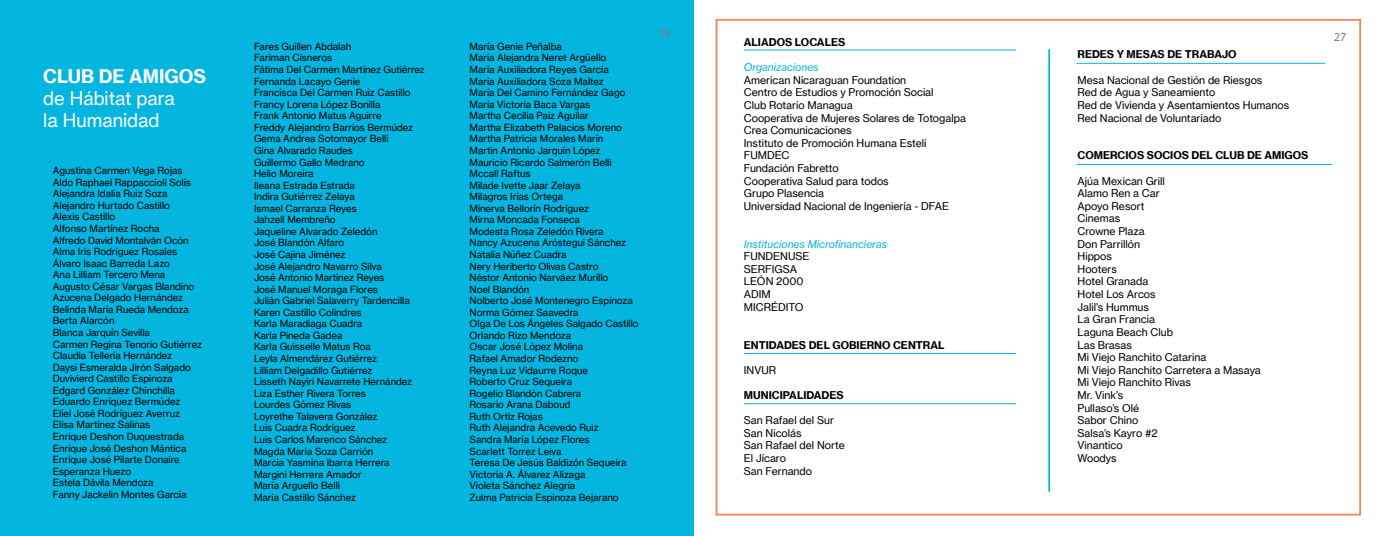
<style>
.page{position:relative;width:1386px;height:536px;background:#fff}
.page>*{position:absolute;margin:0;border:0;box-sizing:border-box;transform-origin:0 0}
.t1{font:18.38px/22.1px "N Haas Grotesk TX Pro 55 Rg";color:#fff}
.t2{font:18.38px "N Haas Grotesk TX Pro 75 Bd";color:#fff}
.t3{font:12.25px "Myriad Pro";color:#787c83}
.t4{font:10.5px/12.6px "N Haas Grotesk TX Pro 55 Rg";color:#000}
.t5{font:700 10.5px "N Haas Grotesk TX Pro";color:#000}
.t6{font:10.5px "N Haas Grotesk TX Pro 56 It";color:#04b5e0}
.t7{font:10.5px "N Haas Grotesk TX Pro 75 Bd";color:#000}
.t8{font:9.62px/11.5px "N Haas Grotesk TX Pro 55 Rg";color:#000}
</style>
<div class="page">
<div style="left:0;top:0;width:694px;height:536px;background:#04b5e0"></div>
<div style="left:23px;top:21px;width:171px;height:119px;background:#04b5e0"></div>
<div style="left:716px;top:19px;width:645px;height:496px;border:2px solid #ff7e57"></div>
<hr style="left:744px;top:50px;width:272px;height:1px;background:#04b5e0">
<hr style="left:744px;top:353px;width:272px;height:1px;background:#04b5e0">
<hr style="left:744px;top:403px;width:272px;height:1px;background:#04b5e0">
<hr style="left:1076px;top:63px;width:249px;height:1px;background:#04b5e0">
<hr style="left:1076px;top:164px;width:256px;height:1px;background:#04b5e0">
<hr style="left:1048px;top:49px;width:2px;height:442px;background:#04b5e0">
<h1 class="t2" style="left:43px;top:65px;width:164px">CLUB DE AMIGOS</h1>
<h1 class="t1" style="left:43px;top:87px;width:133px">de Hábitat para la Humanidad</h1>
<p class="t8" style="left:53px;top:165px;width:151px">Agustina Carmen Vega Rojas<br>Aldo Raphael Rappaccioli Solís<br>Alejandra Idalia Ruiz Soza<br>Alejandro Hurtado Castillo<br>Alexis Castillo<br>Alfonso Martínez Rocha<br>Alfredo David Montalván Ocón<br>Alma Iris Rodríguez Rosales<br>Álvaro Isaac Barreda Lazo<br>Ana Lilliam Tercero Mena<br>Augusto César Vargas Blandino<br>Azucena Delgado Hernández<br>Belinda María Rueda Mendoza<br>Berta Alarcón<br>Blanca Jarquín Sevilla<br>Carmen Regina Tenorio Gutiérrez<br>Claudia Tellería Hernández<br>Daysi Esmeralda Jirón Salgado<br>Duvivierd Castillo Espinoza<br>Edgard González Chinchilla<br>Eduardo Enríquez Bermúdez<br>Eliel José Rodríguez Averruz<br>Elisa Martínez Salinas<br>Enrique Deshon Duquestrada<br>Enrique José Deshon Mántica<br>Enrique José Pilarte Donaire<br>Esperanza Huezo<br>Estela Dávila Mendoza<br>Fanny Jackelin Montes García</p>
<p class="t8" style="left:254px;top:41px;width:172px">Fares Guillen Abdalah<br>Fariman Cisneros<br>Fátima Del Carmen Martínez Gutiérrez<br>Fernanda Lacayo Genie<br>Francisca Del Carmen Ruiz Castillo<br>Francy Lorena López Bonilla<br>Frank Antonio Matus Aguirre<br>Freddy Alejandro Barrios Bermúdez<br>Gema Andrea Sotomayor Belli<br>Gina Alvarado Raudes<br>Guillermo Gallo Medrano<br>Helio Moreira<br>Ileana Estrada Estrada<br>Indira Gutiérrez Zelaya<br>Ismael Carranza Reyes<br>Jahzell Membreño<br>Jaqueline Alvarado Zeledón<br>José Blandón Alfaro<br>José Cajina Jiménez<br>José Alejandro Navarro Silva<br>José Antonio Martínez Reyes<br>José Manuel Moraga Flores<br>Julián Gabriel Salaverry Tardencilla<br>Karen Castillo Colindres<br>Karla Maradiaga Cuadra<br>Karla Pineda Gadea<br>Karla Guisselle Matus Roa<br>Leyla Almendárez Gutiérrez<br>Lilliam Delgadillo Gutiérrez<br>Lisseth Nayiri Navarrete Hernández<br>Liza Esther Rivera Torres<br>Lourdes Gómez Rivas<br>Loyrethe Talavera González<br>Luis Cuadra Rodríguez<br>Luis Carlos Marenco Sánchez<br>Magda María Soza Carrión<br>Marcia Yasmina Ibarra Herrera<br>Margini Herrera Amador<br>María Arguello Belli<br>María Castillo Sánchez</p>
<p class="t8" style="left:469px;top:41px;width:171px">María Genie Peñalba<br>María Alejandra Neret Argüello<br>María Auxiliadora Reyes García<br>María Auxiliadora Soza Maltez<br>María Del Camino Fernández Gago<br>María Victoria Baca Vargas<br>Martha Cecilia Paiz Aguilar<br>Martha Elizabeth Palacios Moreno<br>Martha Patricia Morales Marín<br>Martin Antonio Jarquín López<br>Mauricio Ricardo Salmerón Belli<br>Mccall Raftus<br>Milade Ivette Jaar Zelaya<br>Milagros Irías Ortega<br>Minerva Bellorín Rodríguez<br>Mirna Moncada Fonseca<br>Modesta Rosa Zeledón Rivera<br>Nancy Azucena Aróstegui Sánchez<br>Natalia Núñez Cuadra<br>Nery Heriberto Olivas Castro<br>Néstor Antonio Narváez Murillo<br>Noel Blandón<br>Nolberto José Montenegro Espinoza<br>Norma Gómez Saavedra<br>Olga De Los Ángeles Salgado Castillo<br>Orlando Rizo Mendoza<br>Oscar José López Molina<br>Rafael Amador Rodezno<br>Reyna Luz Vidaurre Roque<br>Roberto Cruz Sequeira<br>Rogelio Blandón Cabrera<br>Rosario Arana Daboud<br>Ruth Ortiz Rojas<br>Ruth Alejandra Acevedo Ruiz<br>Sandra María López Flores<br>Scarlett Torrez Leiva<br>Teresa De Jesús Baldizón Sequeira<br>Victoria A. Álvarez Alizaga<br>Violeta Sánchez Alegría<br>Zulma Patricia Espinoza Bejarano</p>
<p class="t3" style="left:658px;top:25px;width:14px">26</p>
<p class="t3" style="left:1334px;top:29px;width:14px">27</p>
<p class="t7" style="left:744px;top:35px;width:103px">ALIADOS LOCALES</p>
<p class="t6" style="left:744px;top:61px;width:76px">Organizaciones</p>
<p class="t4" style="left:744px;top:73px;width:223px">American Nicaraguan Foundation<br>Centro de Estudios y Promoción Social<br>Club Rotario Managua<br>Cooperativa de Mujeres Solares de Totogalpa<br>Crea Comunicaciones<br>Instituto de Promoción Humana Estelí<br>FUMDEC<br>Fundación Fabretto<br>Cooperativa Salud para todos<br>Grupo Plasencia<br>Universidad Nacional de Ingeniería - DFAE</p>
<p class="t6" style="left:744px;top:237px;width:145px">Instituciones Microfinancieras</p>
<p class="t4" style="left:744px;top:250px;width:67px">FUNDENUSE<br>SERFIGSA<br>LEÓN 2000<br>ADIM<br>MICRÉDITO</p>
<p class="t5" style="left:744px;top:338px;width:202px">ENTIDADES DEL GOBIERNO CENTRAL</p>
<p class="t4" style="left:744px;top:363px;width:34px">INVUR</p>
<p class="t5" style="left:744px;top:388px;width:101px">MUNICIPALIDADES</p>
<p class="t4" style="left:744px;top:414px;width:102px">San Rafael del Sur<br>San Nicolás<br>San Rafael del Norte<br>El Jícaro<br>San Fernando</p>
<p class="t5" style="left:1077px;top:48px;width:161px">REDES Y MESAS DE TRABAJO</p>
<p class="t4" style="left:1077px;top:73px;width:213px">Mesa Nacional de Gestión de Riesgos<br>Red de Agua y Saneamiento<br>Red de Vivienda y Asentamientos Humanos<br>Red Nacional de Voluntariado</p>
<p class="t5" style="left:1077px;top:149px;width:232px">COMERCIOS SOCIOS DEL CLUB DE AMIGOS</p>
<p class="t4" style="left:1077px;top:174px;width:185px">Ajúa Mexican Grill<br>Alamo Ren a Car<br>Apoyo Resort<br>Cinemas<br>Crowne Plaza<br>Don Parrillón<br>Hippos<br>Hooters<br>Hotel Granada<br>Hotel Los Arcos<br>Jalil’s Hummus<br>La Gran Francia<br>Laguna Beach Club<br>Las Brasas<br>Mi Viejo Ranchito Catarina<br>Mi Viejo Ranchito Carretera a Masaya<br>Mi Viejo Ranchito Rivas<br>Mr. Vink’s<br>Pullaso’s Olé<br>Sabor Chino<br>Salsa’s Kayro #2<br>Vinantico<br>Woodys</p>
</div>
